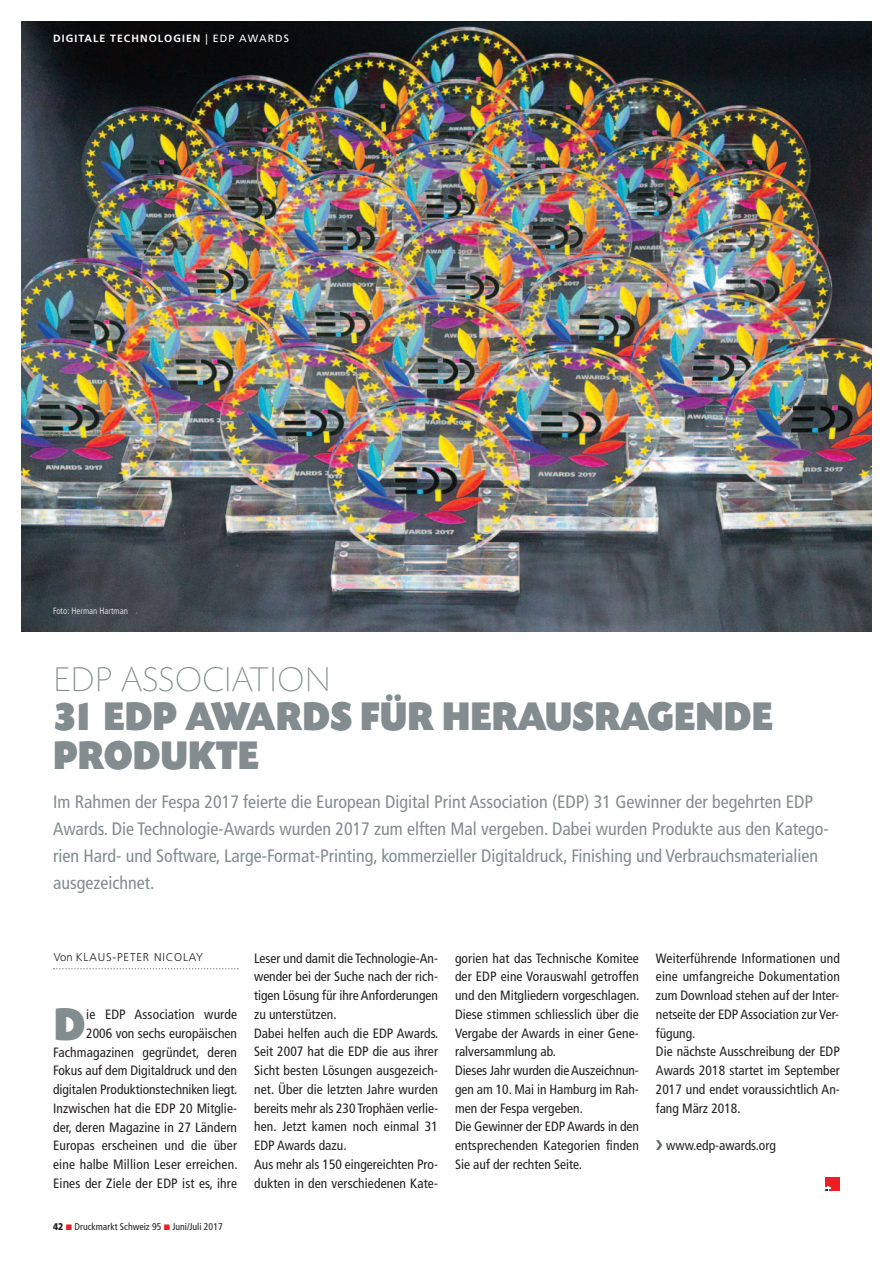
<style>
.page{position:relative;width:893px;height:1263px;background:#fff}
.page>*{position:absolute;margin:0;border:0;box-sizing:border-box;transform-origin:0 0}
.t1{font:48px "Today SB Ultra";color:#838c8e;scale:.9 1}
.t2{font:42px/39px "Today SB Ultra";color:#838c8e;scale:.9 1}
.t3{font:300 expanded 36px "Today SB";color:#838c8e}
.t4{font:condensed 18px/27px "Frutiger LT Std";color:#838c8e}
.t5{font:condensed 13.5px/18.8px "Frutiger LT Std";color:#231f20}
.t6{font:300 11.25px "Frutiger LT Std";letter-spacing:.075em;color:#231f20}
.t7{font:700 10.5px "Frutiger LT Std";letter-spacing:.1em;color:#fff}
.t8{font:condensed 9.75px "Frutiger";color:#231f20}
.t9{font:300 condensed 9px "Frutiger";color:#fff}
.s1{font-weight:400}
.s2{font-weight:900}
</style>
<div class="page">
<img style="left:21px;top:21px;width:851px;height:610px">
<svg style="left:53px;top:968px;width:186px;height:1px"></svg>
<div style="left:826px;top:1177px;width:14px;height:13px;background:#ee1e24"></div>
<svg style="left:826px;top:1186px;width:5px;height:5px"></svg>
<p class="t7" style="left:53px;top:34px;width:237px">DIGITALE TECHNOLOGIEN <span class="s1">| EDP AWARDS</span></p>
<p class="t9" style="left:53px;top:607px;width:76px">Foto: Herman Hartman</p>
<h3 class="t3" style="left:53px;top:657px;width:279px">EDP ASSOCIATION</h3>
<h2 class="t2" style="left:53px;top:696px;width:801px">31 EDP AWARDS FÜR HERAUSRAGENDE<br>PRODUKTE</h2>
<p class="t4" style="left:53px;top:790px;width:777px">Im Rahmen der Fespa 2017 feierte die European Digital Print Association (EDP) 31 Gewinner der begehrten EDP Awards. Die Technologie-Awards wurden 2017 zum elften Mal vergeben. Dabei wurden Produkte aus den Katego&shy;rien Hard- und Software, Large-Format-Printing, kommerzieller Digitaldruck, Finishing und Verbrauchsmaterialien ausgezeichnet.</p>
<p class="t6" style="left:54px;top:952px;width:151px">Von KLAUS-PETER NICOLAY</p>
<h1 class="t1" style="left:54px;top:996px;width:37px">D</h1>
<p class="t5" style="left:53px;top:1006px;width:186px;text-align:right">ie EDP Association wurde<br>2006 von sechs europäischen Fachmagazinen gegründet, deren Fokus auf dem Digitaldruck und den digitalen Produktionstechniken liegt.<br>Inzwischen hat die EDP 20 Mitglie&shy;der, deren Magazine in 27 Ländern Europas erscheinen und die über eine halbe Million Leser erreichen.<br>Eines der Ziele der EDP ist es, ihre</p>
<p class="t8" style="left:53px;top:1222px;width:171px"><span class="s2">42</span> Druckmarkt Schweiz 95 Juni/Juli 2017</p>
<p class="t5" style="left:254px;top:950px;width:186px">Leser und damit die Technologie-An&shy;wender bei der Suche nach der rich&shy;tigen Lösung für ihre Anforderungen zu unterstützen.<br>Dabei helfen auch die EDP Awards.<br>Seit 2007 hat die EDP die aus ihrer<br>Sicht besten Lösungen ausgezeich&shy;net. Über die letzten Jahre wurden bereits mehr als 230 Trophäen verlie&shy;hen. Jetzt kamen noch einmal 31<br>EDP Awards dazu.<br>Aus mehr als 150 eingereichten Pro&shy;dukten in den verschiedenen Kate-</p>
<p class="t5" style="left:455px;top:950px;width:186px">gorien hat das Technische Komitee der EDP eine Vorauswahl getroffen und den Mitgliedern vorgeschlagen.<br>Diese stimmen schliesslich über die<br>Vergabe der Awards in einer Gene&shy;ralversammlung ab.<br>Dieses Jahr wurden dieAuszeichnun&shy;gen am 10. Mai in Hamburg im Rah&shy;men der Fespa vergeben.<br>Die Gewinner der EDPAwards in den entsprechenden Kategorien finden<br>Sie auf der rechten Seite.</p>
<p class="t5" style="left:656px;top:950px;width:185px">Weiterführende Informationen und eine umfangreiche Dokumentation zum Download stehen auf der Inter&shy;netseite der EDP Association zur Ver&shy;fügung.<br>Die nächste Ausschreibung der EDP<br>Awards 2018 startet im September<br>2017 und endet voraussichtlich An&shy;fang März 2018.</p>
<p class="t5" style="left:666px;top:1137px;width:111px">www.edp-awards.org</p>
</div>
